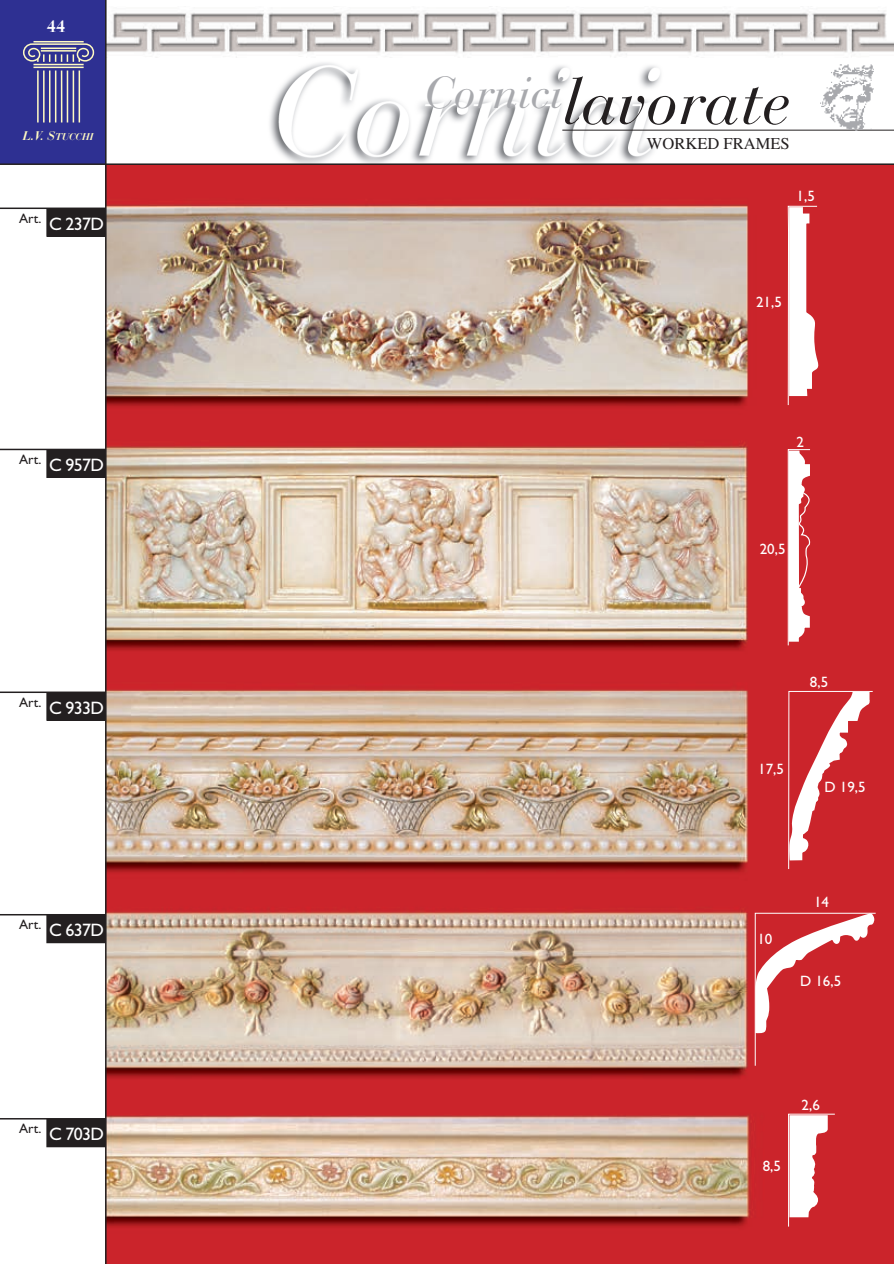
<style>
.page{position:relative;width:894px;height:1264px;background:#fff}
.page>*{position:absolute;margin:0;border:0;box-sizing:border-box;transform-origin:0 0}
.t1{font:italic 65.1px "Bauer Bodoni";color:#231f20}
.t2{font:italic 44.4px "Bauer Bodoni";color:#a8a9ad}
.t3{font:18px "Gill Sans";letter-spacing:-.04em;color:#fff}
.t4{font:16.5px "Times";color:#231f20}
.t5{font:700 16.5px "Bauer Bodoni";color:#fff}
.t6{font:15px "Gill Sans";color:#fff}
.t7{font:13.65px "Gill Sans";letter-spacing:.01em;color:#231f20}
.t8{font:italic 700 9.75px "Bauer Bodoni";color:#fffac2}
.s1{font-size:12.45px}
</style>
<div class="page">
<img style="left:270px;top:62px;width:429px;height:101px">
<img style="left:106px;top:165px;width:787px;height:1099px">
<img style="left:106px;top:6px;width:787px;height:53px">
<div style="left:0;top:0;width:106px;height:164px;background:#2e3092"></div>
<hr style="left:562px;top:130px;width:331px;height:1px;background:#231f20">
<img style="left:820px;top:64px;width:54px;height:66px">
<hr style="left:49px;top:71px;width:1px;height:51px;background:#fffac2">
<hr style="left:55px;top:71px;width:1px;height:51px;background:#fffac2">
<hr style="left:61px;top:71px;width:1px;height:51px;background:#fffac2">
<hr style="left:43px;top:71px;width:2px;height:51px;background:#fffac2">
<hr style="left:37px;top:71px;width:2px;height:51px;background:#fffac2">
<hr style="left:67px;top:71px;width:1px;height:51px;background:#fffac2">
<hr style="left:73px;top:71px;width:1px;height:51px;background:#fffac2">
<hr style="left:79px;top:71px;width:1px;height:51px;background:#fffac2">
<hr style="left:33px;top:64px;width:51px;height:1px;background:#fffac2">
<hr style="left:33px;top:67px;width:51px;height:1px;background:#fffac2">
<svg style="left:23px;top:43px;width:72px;height:19px"></svg>
<hr style="left:33px;top:41px;width:51px;height:1px;background:#fffac2">
<hr style="left:0;top:163px;width:893px;height:2px;background:#231f20">
<hr style="left:105px;top:0;width:1px;height:1264px;background:#231f20">
<div style="left:47px;top:209px;width:58px;height:27px;background:#231f20"></div>
<div style="left:46px;top:208px;width:60px;height:29px;border:2px solid #231f20"></div>
<hr style="left:0;top:208px;width:106px;height:1px;background:#231f20">
<div style="left:47px;top:450px;width:58px;height:27px;background:#231f20"></div>
<div style="left:46px;top:449px;width:60px;height:29px;border:2px solid #231f20"></div>
<hr style="left:0;top:449px;width:106px;height:1px;background:#231f20">
<div style="left:47px;top:693px;width:58px;height:27px;background:#231f20"></div>
<div style="left:46px;top:692px;width:60px;height:29px;border:2px solid #231f20"></div>
<hr style="left:0;top:691px;width:106px;height:2px;background:#231f20">
<div style="left:47px;top:915px;width:58px;height:27px;background:#231f20"></div>
<div style="left:46px;top:915px;width:60px;height:28px;border:2px solid #231f20"></div>
<hr style="left:0;top:914px;width:106px;height:1px;background:#231f20">
<div style="left:47px;top:1119px;width:58px;height:27px;background:#231f20"></div>
<div style="left:46px;top:1119px;width:60px;height:28px;border:2px solid #231f20"></div>
<hr style="left:0;top:1118px;width:106px;height:1px;background:#231f20">
<svg style="left:787px;top:206px;width:32px;height:200px"></svg>
<svg style="left:754px;top:449px;width:122px;height:815px;background:#d13f45"></svg>
<p class="t5" style="left:47px;top:16px;width:20px">44</p>
<p class="t8" style="left:23px;top:130px;width:72px"><span class="s1">L.V. S</span>TUCCHI</p>
<p class="t7" style="left:19px;top:210px;width:24px">Art.</p>
<p class="t3" style="left:49px;top:213px;width:56px">C 237D</p>
<p class="t7" style="left:19px;top:451px;width:24px">Art.</p>
<p class="t3" style="left:49px;top:454px;width:56px">C 957D</p>
<p class="t7" style="left:19px;top:694px;width:24px">Art.</p>
<p class="t3" style="left:49px;top:697px;width:56px">C 933D</p>
<p class="t7" style="left:19px;top:916px;width:24px">Art.</p>
<p class="t3" style="left:49px;top:919px;width:56px">C 637D</p>
<p class="t7" style="left:19px;top:1120px;width:24px">Art.</p>
<p class="t3" style="left:49px;top:1124px;width:56px">C 703D</p>
<h2 class="t2" style="left:424px;top:66px;width:140px">Cornici</h2>
<h1 class="t1" style="left:562px;top:62px;width:229px">lavorate</h1>
<p class="t4" style="left:646px;top:134px;width:144px">WORKED FRAMES</p>
<p class="t6" style="left:796px;top:187px;width:20px">1,5</p>
<p class="t6" style="left:755px;top:293px;width:27px">21,5</p>
<p class="t6" style="left:796px;top:433px;width:9px">2</p>
<p class="t6" style="left:759px;top:540px;width:27px">20,5</p>
<p class="t6" style="left:809px;top:673px;width:20px">8,5</p>
<p class="t6" style="left:758px;top:760px;width:27px">17,5</p>
<p class="t6" style="left:824px;top:778px;width:43px">D 19,5</p>
<p class="t6" style="left:757px;top:930px;width:16px">10</p>
<p class="t6" style="left:813px;top:893px;width:16px">14</p>
<p class="t6" style="left:799px;top:972px;width:43px">D 16,5</p>
<p class="t6" style="left:762px;top:1157px;width:20px">8,5</p>
<p class="t6" style="left:801px;top:1096px;width:20px">2,6</p>
</div>
